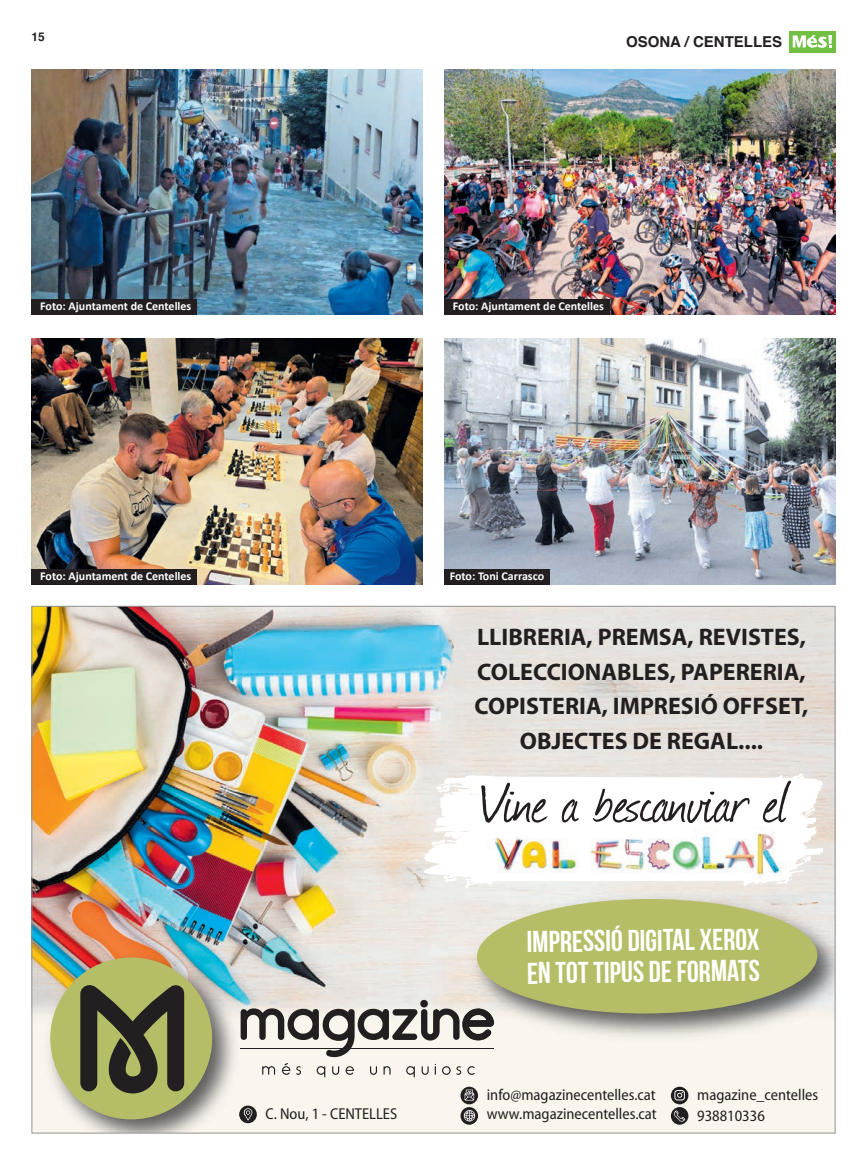
<style>
.page{position:relative;width:867px;height:1165px;background:#fff}
.page>*{position:absolute;margin:0;border:0;box-sizing:border-box;transform-origin:0 0}
.t1{font:67.95px "Journal";letter-spacing:-.015em;color:#231f20}
.t2{font:700 30px/31.3px "Bebas Neue";color:#fff}
.t3{font:700 24px/34.5px "Myriad Pro";color:#231f20;text-align:center}
.t4{font:semi-condensed 15.75px/18.1px "Myriad Pro";color:#231f20}
.t5{font:700 15px "Helvetica";color:#231f20}
.t6{font:700 12px "Calibri";color:#fff}
.t7{font:700 12px "Helvetica";color:#231f20}
</style>
<div class="page">
<img style="left:33px;top:608px;width:800px;height:523px">
<svg style="left:460px;top:1086px;width:18px;height:38px"></svg>
<svg style="left:671px;top:1086px;width:17px;height:38px"></svg>
<img style="left:38px;top:945px;width:207px;height:186px">
<svg style="left:239px;top:1105px;width:18px;height:18px"></svg>
<div style="left:50px;top:957px;width:162px;height:162px;background:#b5be66;border-radius:50%"></div>
<svg style="left:80px;top:985px;width:104px;height:108px"></svg>
<svg style="left:262px;top:1065px;width:13px;height:9px"></svg>
<svg style="left:282px;top:1062px;width:8px;height:12px"></svg>
<svg style="left:296px;top:1065px;width:5px;height:9px"></svg>
<svg style="left:317px;top:1065px;width:8px;height:12px"></svg>
<svg style="left:332px;top:1066px;width:7px;height:8px"></svg>
<svg style="left:345px;top:1066px;width:9px;height:8px"></svg>
<svg style="left:370px;top:1066px;width:7px;height:8px"></svg>
<svg style="left:383px;top:1065px;width:7px;height:9px"></svg>
<svg style="left:406px;top:1065px;width:9px;height:12px"></svg>
<svg style="left:421px;top:1066px;width:7px;height:8px"></svg>
<svg style="left:442px;top:1066px;width:8px;height:8px"></svg>
<svg style="left:456px;top:1065px;width:5px;height:9px"></svg>
<svg style="left:467px;top:1065px;width:8px;height:9px"></svg>
<svg style="left:423px;top:772px;width:400px;height:116px"></svg>
<svg style="left:476px;top:850px;width:11px;height:7px"></svg>
<svg style="left:475px;top:790px;width:10px;height:4px"></svg>
<svg style="left:459px;top:821px;width:21px;height:7px"></svg>
<svg style="left:788px;top:838px;width:8px;height:14px"></svg>
<svg style="left:781px;top:808px;width:8px;height:10px"></svg>
<img style="left:487px;top:827px;width:301px;height:52px">
<img style="left:464px;top:886px;width:369px;height:160px">
<svg style="left:241px;top:898px;width:576px;height:158px;background:#c7c8a5"></svg>
<div style="left:788px;top:32px;width:47px;height:21px;background:#71bf44"></div>
<svg style="left:792px;top:35px;width:40px;height:13px"></svg>
<img style="left:31px;top:70px;width:392px;height:244px">
<img style="left:444px;top:70px;width:391px;height:244px">
<img style="left:31px;top:338px;width:392px;height:246px">
<img style="left:444px;top:338px;width:391px;height:246px">
<div style="left:444px;top:569px;width:105px;height:15px;background:#231f20"></div>
<div style="left:31px;top:299px;width:166px;height:15px;background:#231f20"></div>
<div style="left:444px;top:299px;width:166px;height:15px;background:#231f20"></div>
<div style="left:31px;top:569px;width:166px;height:15px;background:#231f20"></div>
<p class="t7" style="left:32px;top:27px;width:15px">15</p>
<p class="t5" style="left:626px;top:29px;width:158px">OSONA / CENTELLES</p>
<p class="t6" style="left:40px;top:298px;width:153px">Foto: Ajuntament de Centelles</p>
<p class="t6" style="left:453px;top:298px;width:153px">Foto: Ajuntament de Centelles</p>
<p class="t6" style="left:40px;top:568px;width:153px">Foto: Ajuntament de Centelles</p>
<p class="t6" style="left:450px;top:568px;width:96px">Foto: Toni Carrasco</p>
<p class="t3" style="left:474px;top:619px;width:335px">LLIBRERIA, PREMSA, REVISTES,<br>COLECCIONABLES, PAPERERIA,<br>COPISTERIA, IMPRESIÓ OFFSET,<br>OBJECTES DE REGAL....</p>
<h1 class="t1" style="left:479px;top:755px;width:310px">Vine a bescanviar el</h1>
<p class="t4" style="left:266px;top:1104px;width:133px">C. Nou, 1 - CENTELLES</p>
<p class="t2" style="left:526px;top:926px;width:235px;rotate:-1deg">Impressió digital Xerox<br>En tot tipus de formats</p>
<p class="t4" style="left:487px;top:1085px;width:171px">info@magazinecentelles.cat www.magazinecentelles.cat</p>
<p class="t4" style="left:697px;top:1084px;width:123px;line-height:20.4px">magazine_centelles<br>938810336</p>
</div>
